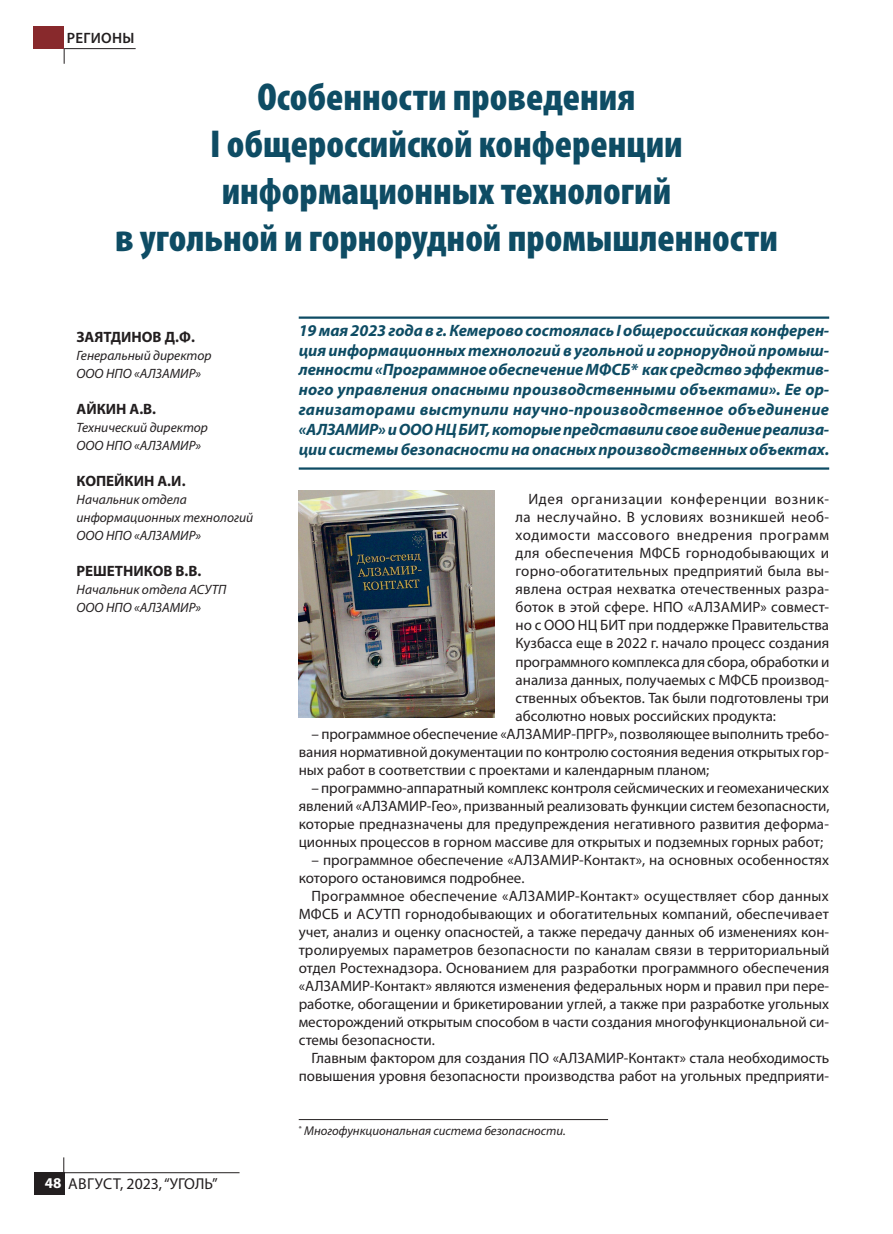
<style>
.page{position:relative;width:893px;height:1234px;background:#fff}
.page>*{position:absolute;margin:0;border:0;box-sizing:border-box;transform-origin:0 0}
.Заголовок_науч__стат{font:900 condensed 39px/46.8px "Myriad Pro";color:#0e4c64;text-align:center}
.Osnovnoy1{font:italic 700 16.5px/19.8px "Myriad Pro";color:#0e4c64;text-align:justify}
.t1{font:15.75px "Myriad Pro";color:#231f20}
.Osnovnoy1-2{font:15px/18px "Myriad Pro";color:#231f20;text-align:justify}
.Osnovnoy1-3{font:700 15px "Myriad Pro";color:#231f20}
.t2{font:600 15px "Myriad Pro";letter-spacing:.02em;color:#231f20}
.Osnovnoy1-4{font:italic 13.5px "Myriad Pro";color:#231f20}
.Snoska{font:italic 12.75px "Myriad Pro";color:#231f20}
.s1{font-weight:700;font-size:15px;color:#fff}
</style>
<div class="page">
<div style="left:34px;top:1171px;width:30px;height:23px;background:#231f20"></div>
<hr style="left:64px;top:1171px;width:176px;height:1px;background:#231f20">
<svg style="left:63px;top:1157px;width:1px;height:15px"></svg>
<hr style="left:64px;top:48px;width:72px;height:1px;background:#231f20">
<svg style="left:64px;top:48px;width:1px;height:16px"></svg>
<div style="left:34px;top:27px;width:30px;height:22px;background:#88292c"></div>
<hr style="left:299px;top:316px;width:530px;height:3px;background:#0e4c64">
<hr style="left:299px;top:467px;width:530px;height:2px;background:#0e4c64">
<hr style="left:299px;top:1118px;width:309px;height:1px;background:#231f20">
<img style="left:299px;top:490px;width:195px;height:227px">
<p class="t2" style="left:67px;top:28px;width:69px">РЕГИОНЫ</p>
<p class="Заголовок_науч__стат" style="left:258px;top:74px;width:379px">Особенности проведения</p>
<p class="Заголовок_науч__стат" style="left:115px;top:121px;width:664px">I общероссийской конференции информационных технологий<br>в угольной и горнорудной промышленности</p>
<p class="Osnovnoy1-3" style="left:77px;top:327px;width:120px">ЗАЯТДИНОВ Д.Ф.</p>
<p class="Osnovnoy1-4" style="left:77px;top:347px;width:136px">Генеральный директор</p>
<p class="Osnovnoy1-4" style="left:77px;top:365px;width:126px">ООО НПО «АЛЗАМИР»</p>
<p class="Osnovnoy1-3" style="left:77px;top:399px;width:81px">АЙКИН А.В.</p>
<p class="Osnovnoy1-4" style="left:77px;top:419px;width:133px">Технический директор</p>
<p class="Osnovnoy1-4" style="left:77px;top:437px;width:126px">ООО НПО «АЛЗАМИР»</p>
<p class="Osnovnoy1-3" style="left:77px;top:471px;width:111px">КОПЕЙКИН А.И.</p>
<p class="Osnovnoy1-4" style="left:77px;top:491px;width:112px">Начальник отдела</p>
<p class="Osnovnoy1-4" style="left:77px;top:509px;width:178px">информационных технологий</p>
<p class="Osnovnoy1-4" style="left:77px;top:527px;width:126px">ООО НПО «АЛЗАМИР»</p>
<p class="Osnovnoy1-3" style="left:77px;top:561px;width:126px">РЕШЕТНИКОВ В.В.</p>
<p class="Osnovnoy1-4" style="left:77px;top:581px;width:151px">Начальник отдела АСУТП</p>
<p class="Osnovnoy1-4" style="left:77px;top:599px;width:126px">ООО НПО «АЛЗАМИР»</p>
<p class="t1" style="left:45px;top:1173px;width:174px"><span class="s1">48</span> АВГУСТ, 2023, “УГОЛЬ”</p>
<p class="Osnovnoy1" style="left:299px;top:320px;width:532px">19 мая 2023 года в г. Кемерово состоялась I общероссийская конферен&shy;ция информационных технологий в угольной и горнорудной промыш&shy;ленности «Программное обеспечение МФСБ* как средство эффектив&shy;ного управления опасными производственными объектами». Ее ор&shy;ганизаторами выступили научно-производственное объединение «АЛЗАМИР» и ООО НЦ БИТ, которые представили свое видение реализа&shy;ции системы безопасности на опасных производственных объектах.</p>
<p class="Osnovnoy1-2" style="left:516px;top:490px;width:315px;text-indent:13px">Идея организации конференции возник&shy;ла неслучайно. В условиях возникшей необ&shy;ходимости массового внедрения программ для обеспечения МФСБ горнодобывающих и горно-обогатительных предприятий была вы&shy;явлена острая нехватка отечественных разра&shy;боток в этой сфере. НПО «АЛЗАМИР» совмест&shy;но с ООО НЦ БИТ при поддержке Правительства Кузбасса еще в 2022 г. начало процесс создания программного комплекса для сбора, обработки и анализа данных, получаемых с МФСБ производ&shy;ственных объектов. Так были подготовлены три абсолютно новых российских продукта:</p>
<p class="Osnovnoy1-2" style="left:299px;top:724px;width:532px;text-indent:13px">– программное обеспечение «АЛЗАМИР-ПРГР», позволяющее выполнить требо&shy;вания нормативной документации по контролю состояния ведения открытых гор&shy;ных работ в соответствии с проектами и календарным планом;</p>
<p class="Osnovnoy1-2" style="left:299px;top:778px;width:532px;text-indent:13px">– программно-аппаратный комплекс контроля сейсмических и геомеханических явлений «АЛЗАМИР-Гео», призванный реализовать функции систем безопасности, которые предназначены для предупреждения негативного развития деформа&shy;ционных процессов в горном массиве для открытых и подземных горных работ;</p>
<p class="Osnovnoy1-2" style="left:299px;top:850px;width:532px;text-indent:13px">– программное обеспечение «АЛЗАМИР-Контакт», на основных особенностях которого остановимся подробнее.</p>
<p class="Osnovnoy1-2" style="left:299px;top:886px;width:532px;text-indent:13px">Программное обеспечение «АЛЗАМИР-Контакт» осуществляет сбор данных МФСБ и АСУТП горнодобывающих и обогатительных компаний, обеспечивает учет, анализ и оценку опасностей, а также передачу данных об изменениях кон&shy;тролируемых параметров безопасности по каналам связи в территориальный отдел Ростехнадзора. Основанием для разработки программного обеспечения «АЛЗАМИР-Контакт» являются изменения федеральных норм и правил при пере&shy;работке, обогащении и брикетировании углей, а также при разработке угольных месторождений открытым способом в части создания многофункциональной си&shy;стемы безопасности.</p>
<p class="Osnovnoy1-2" style="left:299px;top:1048px;width:532px;text-align:right">Главным фактором для создания ПО «АЛЗАМИР-Контакт» стала необходимость повышения уровня безопасности производства работ на угольных предприяти-</p>
<p class="Snoska" style="left:299px;top:1122px;width:269px"><sup>*</sup> Многофункциональная система безопасности.</p>
</div>
